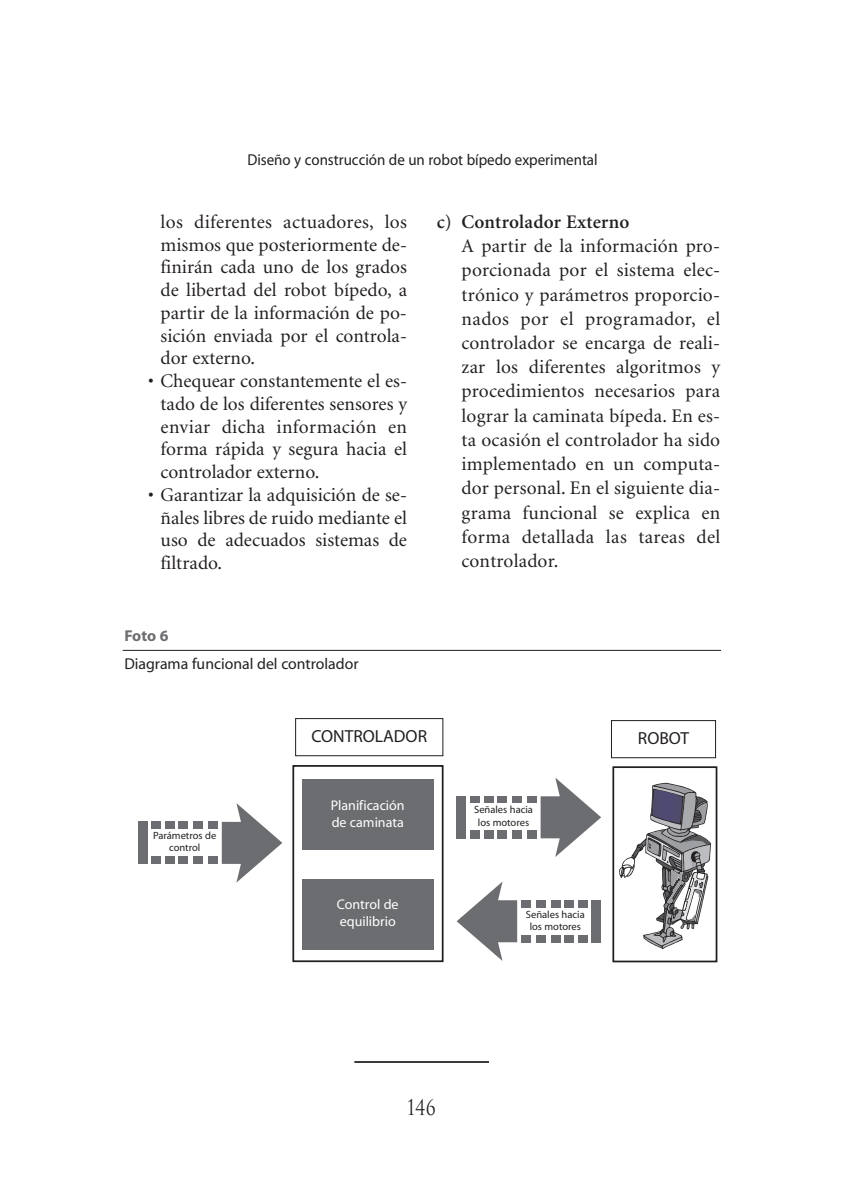
<style>
.page{position:relative;width:844px;height:1191px;background:#fff}
.page>*{position:absolute;margin:0;border:0;box-sizing:border-box;transform-origin:0 0}
.t1{font:21px "Trajan";color:#231f20;scale:.8 1}
.t2{font:19.25px/22.8px "Minion";color:#231f20;text-align:justify}
.t3{font:600 19.25px "Minion";letter-spacing:.01em;color:#231f20}
.t4{font:17.5px "Myriad";color:#231f20}
.t5{font:15.75px "Myriad";color:#231f20;scale:.95 1}
.t6{font:15.75px "Myriad";color:#231f20}
.t7{font:700 15.75px "Myriad";color:#6c6d70}
.t8{font:14px/16.8px "Myriad";color:#fff}
.t9{font:10.5px/12.2px "Myriad";color:#231f20;text-align:center}
</style>
<div class="page">
<hr style="left:354px;top:1061px;width:135px;height:1px;background:#231f20">
<hr style="left:122px;top:650px;width:598px;height:1px;background:#231f20">
<svg style="left:222px;top:803px;width:60px;height:79px"></svg>
<div style="left:208px;top:822px;width:9px;height:42px;background:#6c6d70"></div>
<div style="left:193px;top:822px;width:10px;height:42px;background:#6c6d70"></div>
<div style="left:178px;top:822px;width:10px;height:42px;background:#6c6d70"></div>
<div style="left:165px;top:822px;width:9px;height:42px;background:#6c6d70"></div>
<div style="left:151px;top:822px;width:10px;height:42px;background:#6c6d70"></div>
<div style="left:138px;top:822px;width:9px;height:42px;background:#6c6d70"></div>
<div style="left:150px;top:829px;width:69px;height:26px;background:#fff"></div>
<svg style="left:540px;top:777px;width:61px;height:80px"></svg>
<div style="left:526px;top:796px;width:10px;height:42px;background:#6c6d70"></div>
<div style="left:512px;top:796px;width:9px;height:42px;background:#6c6d70"></div>
<div style="left:497px;top:796px;width:10px;height:42px;background:#6c6d70"></div>
<div style="left:483px;top:796px;width:10px;height:42px;background:#6c6d70"></div>
<div style="left:470px;top:796px;width:9px;height:42px;background:#6c6d70"></div>
<div style="left:456px;top:796px;width:10px;height:42px;background:#6c6d70"></div>
<div style="left:469px;top:803px;width:68px;height:26px;background:#fff"></div>
<svg style="left:456px;top:881px;width:61px;height:80px"></svg>
<div style="left:521px;top:900px;width:9px;height:42px;background:#6c6d70"></div>
<div style="left:536px;top:900px;width:9px;height:42px;background:#6c6d70"></div>
<div style="left:550px;top:900px;width:10px;height:42px;background:#6c6d70"></div>
<div style="left:564px;top:900px;width:9px;height:42px;background:#6c6d70"></div>
<div style="left:578px;top:900px;width:9px;height:42px;background:#6c6d70"></div>
<div style="left:591px;top:900px;width:10px;height:42px;background:#6c6d70"></div>
<div style="left:521px;top:908px;width:68px;height:26px;background:#fff"></div>
<div style="left:292px;top:765px;width:151px;height:197px;border:2px solid #231f20"></div>
<div style="left:302px;top:779px;width:131px;height:70px;background:#6c6d70"></div>
<div style="left:302px;top:879px;width:131px;height:70px;background:#6c6d70"></div>
<div style="left:295px;top:718px;width:148px;height:38px;border:1px solid #231f20"></div>
<div style="left:611px;top:720px;width:104px;height:38px;border:1px solid #231f20"></div>
<svg style="left:619px;top:782px;width:91px;height:167px"></svg>
<div style="left:612px;top:766px;width:105px;height:196px;border:2px solid #231f20"></div>
<p class="t5" style="left:247px;top:154px;width:370px">Diseño y construcción de un robot bípedo experimental</p>
<p class="t2" style="left:161px;top:212px;width:248px">los diferentes actuadores, los mismos que posteriormente de&shy;finirán cada uno de los grados de libertad del robot bípedo, a partir de la información de po&shy;sición enviada por el controla&shy;dor externo.</p>
<p class="t2" style="left:161px;top:371px;width:248px;text-indent:-12px">• Chequear constantemente el es&shy;tado de los diferentes sensores y enviar dicha información en forma rápida y segura hacia el controlador externo.</p>
<p class="t2" style="left:161px;top:485px;width:248px;text-indent:-12px">• Garantizar la adquisición de se&shy;ñales libres de ruido mediante el uso de adecuados sistemas de filtrado.</p>
<p class="t7" style="left:124px;top:630px;width:46px">Foto 6</p>
<p class="t6" style="left:124px;top:658px;width:236px">Diagrama funcional del controlador</p>
<p class="t3" style="left:436px;top:214px;width:194px">c) Controlador Externo</p>
<p class="t2" style="left:461px;top:235px;width:260px;line-height:24.2px">A partir de la información pro&shy;porcionada por el sistema elec&shy;trónico y parámetros proporcio&shy;nados por el programador, el controlador se encarga de reali&shy;zar los diferentes algoritmos y procedimientos necesarios para lograr la caminata bípeda. En es&shy;ta ocasión el controlador ha sido implementado en un computa&shy;dor personal. En el siguiente dia&shy;grama funcional se explica en forma detallada las tareas del controlador.</p>
<p class="t4" style="left:311px;top:729px;width:117px">CONTROLADOR</p>
<p class="t4" style="left:637px;top:731px;width:53px">ROBOT</p>
<p class="t9" style="left:153px;top:830px;width:65px">Parámetros de control</p>
<p class="t8" style="left:331px;top:798px;width:75px">Planificación de caminata</p>
<p class="t8" style="left:337px;top:897px;width:63px">Control de equilibrio</p>
<p class="t9" style="left:474px;top:804px;width:60px">Señales hacia los motores</p>
<p class="t9" style="left:525px;top:909px;width:60px">Señales hacia los motores</p>
<p class="t1" style="left:407px;top:1095px;width:37px">146</p>
</div>
